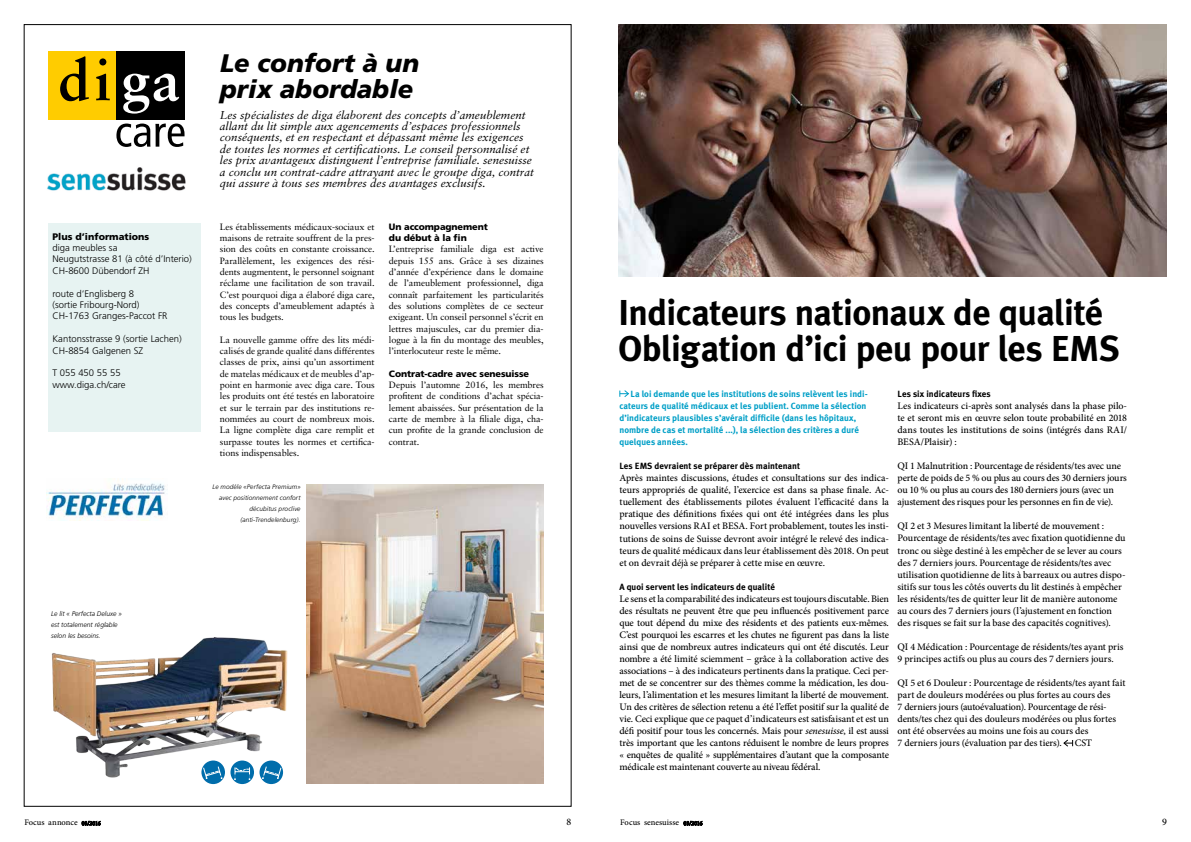
<style>
.page{position:relative;width:1191px;height:842px;background:#fff}
.page>*{position:absolute;margin:0;border:0;box-sizing:border-box;transform-origin:0 0}
.t1{font:700 36px/36.1px "Meta Plus";letter-spacing:-.015em;color:#000}
.t2{font:italic 900 25.4px/25.4px "Frutiger";color:#000}
.t3{font:italic 11.4px/11.4px "Sabon";color:#000}
.t4{font:500 10px/12.1px "Minion Pro";letter-spacing:-.01em;color:#000}
.t5{font:300 9.5px/11.4px "Frutiger";color:#000}
.t6{font:900 9.5px "Frutiger";color:#000}
.t7{font:9.2px/11.3px "Sabon";letter-spacing:-.01em;color:#000;text-align:justify}
.t8{font:900 9.2px/11.3px "Frutiger";letter-spacing:-.01em;color:#000}
.t9{font:700 9px/12.1px "Meta Plus";letter-spacing:.005em;color:#009fc7}
.t10{font:700 9px "Meta Plus";letter-spacing:.005em;color:#000}
.t11{font:500 8.5px "Minion Pro";letter-spacing:.005em;color:#000}
.t12{font:italic 300 6.8px/11.1px "Frutiger";color:#000;text-align:right}
.t13{font:italic 300 6.5px/11px "Frutiger";letter-spacing:.015em;color:#000;text-align:right}
.s1{font-style:italic}
.s2{font-size:6px}
</style>
<div class="page">
<svg style="left:683px;top:821px;width:19px;height:4px"></svg>
<svg style="left:82px;top:821px;width:19px;height:4px"></svg>
<div style="left:48px;top:51px;width:68px;height:68px;background:#fc0"></div>
<div style="left:116px;top:51px;width:69px;height:68px;background:#000"></div>
<svg style="left:60px;top:56px;width:29px;height:45px"></svg>
<svg style="left:96px;top:58px;width:14px;height:42px"></svg>
<svg style="left:123px;top:74px;width:56px;height:40px"></svg>
<svg style="left:116px;top:124px;width:68px;height:23px"></svg>
<img style="left:51px;top:638px;width:237px;height:147px">
<img style="left:306px;top:485px;width:237px;height:298px">
<svg style="left:201px;top:760px;width:24px;height:24px"></svg>
<svg style="left:203px;top:766px;width:19px;height:13px"></svg>
<svg style="left:259px;top:760px;width:24px;height:24px"></svg>
<svg style="left:262px;top:766px;width:19px;height:13px"></svg>
<div style="left:230px;top:760px;width:24px;height:24px;background:#006dab;border-radius:50%"></div>
<svg style="left:234px;top:767px;width:16px;height:13px"></svg>
<img style="left:47px;top:167px;width:139px;height:24px">
<div style="left:48px;top:224px;width:153px;height:208px;background:#e7f3f2"></div>
<img style="left:47px;top:483px;width:118px;height:38px">
<svg style="left:619px;top:390px;width:10px;height:7px"></svg>
<svg style="left:1063px;top:740px;width:10px;height:6px"></svg>
<img style="left:618px;top:24px;width:548px;height:252px">
<p class="t6" style="left:52px;top:231px;width:98px">Plus d’informations</p>
<p class="t5" style="left:52px;top:242px;width:141px">diga meubles sa<br>Neugutstrasse 81 (à côté d’Interio)<br>CH-8600 Dübendorf ZH</p>
<p class="t5" style="left:52px;top:288px;width:117px">route d‘Englisberg 8<br>(sortie Fribourg-Nord)<br>CH-1763 Granges-Paccot FR</p>
<p class="t5" style="left:52px;top:333px;width:131px">Kantonsstrasse 9 (sortie Lachen)<br>CH-8854 Galgenen SZ</p>
<p class="t5" style="left:52px;top:368px;width:75px">T 055 450 55 55 www.diga.ch/care</p>
<h2 class="t2" style="left:220px;top:51px;width:201px">Le confort à un prix abordable</h2>
<p class="t3" style="left:220px;top:109px;width:315px">Les spécialistes de diga élaborent des concepts d’ameublement allant du lit simple aux agencements d’espaces professionnels conséquents, et en respectant et dépassant même les exigences de toutes les normes et certifications. Le conseil personnalisé et les prix avantageux distinguent l’entreprise familiale. senesuisse a conclu un contrat-cadre attrayant avec le groupe diga, contrat qui assure à tous ses membres des avantages exclusifs.</p>
<p class="t7" style="left:220px;top:221px;width:156px">Les établissements médicaux-sociaux et maisons de retraite souffrent de la pres&shy;sion des coûts en constante croissance.<br>Parallèlement, les exigences des rési&shy;dents augmentent, le personnel soignant réclame une facilitation de son travail.<br>C’est pourquoi diga a élaboré diga care, des concepts d’ameublement adaptés à tous les budgets.</p>
<p class="t7" style="left:220px;top:334px;width:156px">La nouvelle gamme offre des lits médi&shy;calisés de grande qualité dans différentes classes de prix, ainsi qu’un assortiment de matelas médicaux et de meubles d’ap&shy;point en harmonie avec diga care. Tous les produits ont été testés en laboratoire et sur le terrain par des institutions re&shy;nommées au court de nombreux mois.<br>La ligne complète diga care remplit et surpasse toutes les normes et certifica&shy;tions indispensables.</p>
<p class="t8" style="left:389px;top:221px;width:100px">Un accompagnement du début à la fin</p>
<p class="t7" style="left:389px;top:243px;width:156px">L’entreprise familiale diga est active depuis 155 ans. Grâce à ses dizaines d’année d’expérience dans le domaine de l’ameublement professionnel, diga connaît parfaitement les particularités des solutions complètes de ce secteur exigeant. Un conseil personnel s’écrit en lettres majuscules, car du premier dia&shy;logue à la fin du montage des meubles, l’interlocuteur reste le même.</p>
<p class="t8" style="left:389px;top:368px;width:142px">Contrat-cadre avec senesuisse</p>
<p class="t7" style="left:389px;top:379px;width:156px">Depuis l’automne 2016, les membres profitent de conditions d’achat spécia&shy;lement abaissées. Sur présentation de la carte de membre à la filiale diga, cha&shy;cun profite de la grande conclusion de contrat.</p>
<p class="t13" style="left:213px;top:481px;width:89px">Le modéle «Perfecta Premium» avec positionnement confort décubitus proclive (anti-Trendelenburg).</p>
<p class="t12" style="left:218px;top:482px;width:85px">Le modèle «Perfecta Deluxe» avec positionnement confort décubitus proclive (anti-Trendelenburg).</p>
<p class="t12" style="left:51px;top:608px;width:72px;text-align:left">Le lit « Perfecta Deluxe » est totalement réglable selon les besoins.</p>
<h1 class="t1" style="left:618px;top:294px;width:503px">Indicateurs nationaux de qualité<br>Obligation d’ici peu pour les EMS</h1>
<p class="t9" style="left:619px;top:388px;width:250px;text-indent:11px">La loi demande que les institutions de soins relèvent les indi&shy;cateurs de qualité médicaux et les publient. Comme la sélection d’indicateurs plausibles s’avérait difficile (dans les hôpitaux, nombre de cas et mortalité ...), la sélection des critères a duré quelques années.</p>
<p class="t10" style="left:619px;top:461px;width:182px">Les EMS devraient se préparer dès maintenant</p>
<p class="t4" style="left:619px;top:472px;width:271px;text-align:justify">Après maintes discussions, études et consultations sur des indica&shy;teurs appropriés de qualité, l’exercice est dans sa phase finale. Ac&shy;tuellement des établissements pilotes évaluent l’efficacité dans la pratique des définitions fixées qui ont été intégrées dans les plus nouvelles versions RAI et BESA. Fort probablement, toutes les insti&shy;tutions de soins de Suisse devront avoir intégré le relevé des indica&shy;teurs de qualité médicaux dans leur établissement dès 2018. On peut et on devrait déjà se préparer à cette mise en œuvre.</p>
<p class="t10" style="left:619px;top:581px;width:157px">A quoi servent les indicateurs de qualité</p>
<p class="t4" style="left:619px;top:592px;width:271px;text-align:justify">Le sens et la comparabilité des indicateurs est toujours discutable. Bien des résultats ne peuvent être que peu influencés positivement parce que tout dépend du mixe des résidents et des patients eux-mêmes.<br>C’est pourquoi les escarres et les chutes ne figurent pas dans la liste ainsi que de nombreux autres indicateurs qui ont été discutés. Leur nombre a été limité sciemment – grâce à la collaboration active des associations – à des indicateurs pertinents dans la pratique. Ceci per&shy;met de se concentrer sur des thèmes comme la médication, les dou&shy;leurs, l’alimentation et les mesures limitant la liberté de mouvement.<br>Un des critères de sélection retenu a été l’effet positif sur la qualité de vie. Ceci explique que ce paquet d’indicateurs est satisfaisant et est un défi positif pour tous les concernés. Mais pour <span class="s1">senesuisse</span>, il est aussi très important que les cantons réduisent le nombre de leurs propres « enquêtes de qualité » supplémentaires d’autant que la composante médicale est maintenant couverte au niveau fédéral.</p>
<p class="t10" style="left:897px;top:389px;width:95px">Les six indicateurs fixes</p>
<p class="t4" style="left:897px;top:400px;width:231px;text-align:justify">Les indicateurs ci-après sont analysés dans la phase pilo&shy;te et seront mis en œuvre selon toute probabilité en 2018 dans toutes les institutions de soins (intégrés dans RAI/ BESA/Plaisir) :</p>
<p class="t4" style="left:897px;top:460px;width:231px">QI 1 Malnutrition : Pourcentage de résidents/tes avec une perte de poids de 5 % ou plus au cours des 30 derniers jours ou 10 % ou plus au cours des 180 derniers jours (avec un ajustement des risques pour les personnes en fin de vie).</p>
<p class="t4" style="left:897px;top:520px;width:230px">QI 2 et 3 Mesures limitant la liberté de mouvement :<br>Pourcentage de résidents/tes avec fixation quotidienne du tronc ou siège destiné à les empêcher de se lever au cours des 7 derniers jours. Pourcentage de résidents/tes avec utilisation quotidienne de lits à barreaux ou autres dispo&shy;sitifs sur tous les côtés ouverts du lit destinés à empêcher les résidents/tes de quitter leur lit de manière autonome au cours des 7 derniers jours (l’ajustement en fonction des risques se fait sur la base des capacités cognitives).</p>
<p class="t4" style="left:897px;top:641px;width:227px">QI 4 Médication : Pourcentage de résidents/tes ayant pris<br>9 principes actifs ou plus au cours des 7 derniers jours.</p>
<p class="t4" style="left:897px;top:677px;width:229px">QI 5 et 6 Douleur : Pourcentage de résidents/tes ayant fait part de douleurs modérées ou plus fortes au cours des<br>7 derniers jours (autoévaluation). Pourcentage de rési&shy;dents/tes chez qui des douleurs modérées ou plus fortes ont été observées au moins une fois au cours des<br>7 derniers jours (évaluation par des tiers).</p>
<p class="t4" style="left:1074px;top:737px;width:19px">CST</p>
<p class="t11" style="left:24px;top:817px;width:78px">Focus annonce <span class="s2">03/2016</span></p>
<p class="t4" style="left:566px;top:816px;width:6px">8</p>
<p class="t11" style="left:620px;top:817px;width:84px">Focus senesuisse <span class="s2">03/2016</span></p>
<p class="t4" style="left:1162px;top:816px;width:6px">9</p>
</div>
